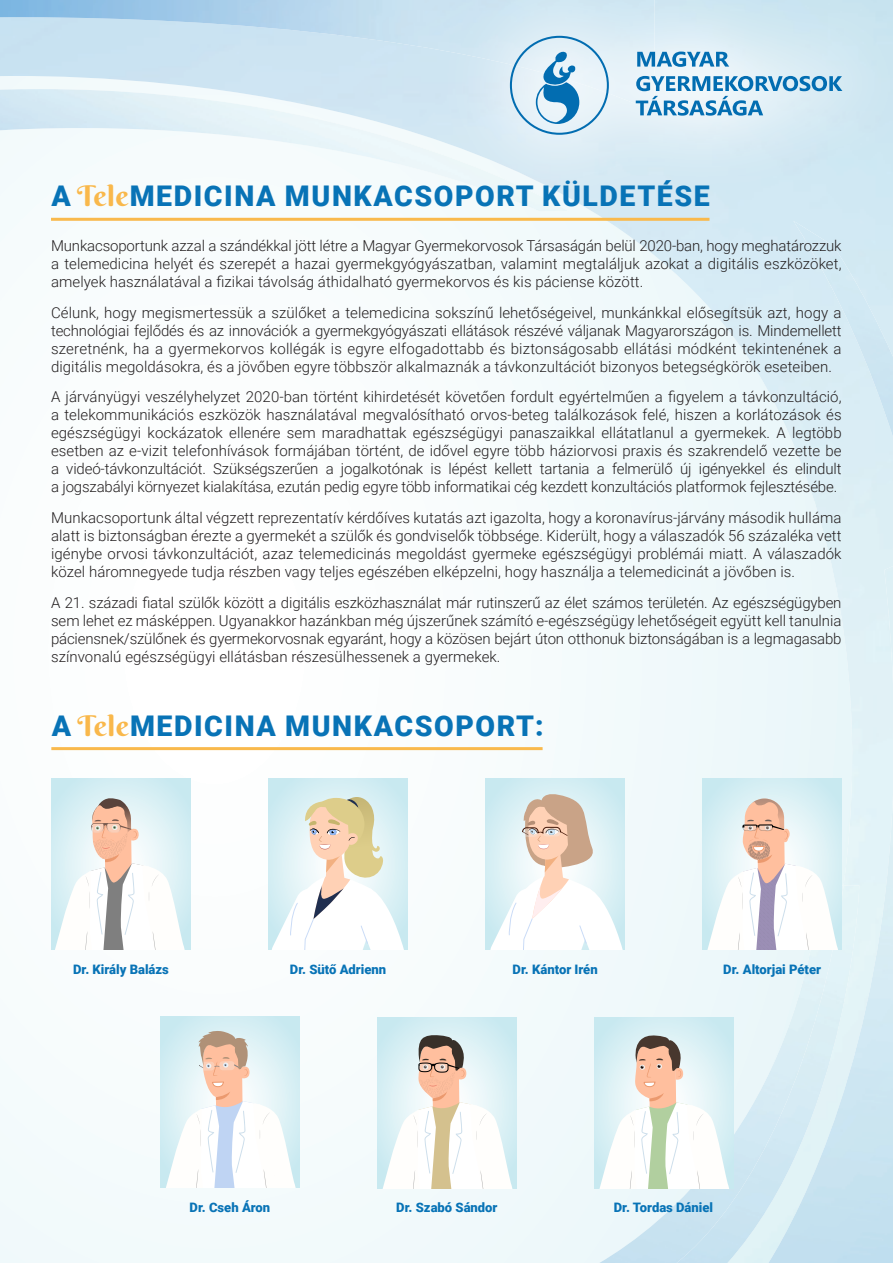
<style>
.page{position:relative;width:893px;height:1263px;background:#fff}
.page>*{position:absolute;margin:0;border:0;box-sizing:border-box;transform-origin:0 0}
.t1{font:900 28.5px "Roboto";letter-spacing:.055em;color:#0873b6}
.t2{font:300 15px/18px "Roboto";letter-spacing:.005em;color:#231f20;text-align:justify}
.t3{font:900 13.05px "Roboto";color:#0873b6}
.s1{font-family:"Berkshire Swash";font-weight:400;color:#f9b84b}
</style>
<div class="page">
<img style="left:599px;top:885px;width:77px;height:378px">
<img style="left:676px;top:885px;width:183px;height:378px">
<div style="left:793px;top:221px;width:100px;height:216px;background:#d6ebf4"></div>
<svg style="left:433px;top:0;width:460px;height:211px;background:#d7eaf4"></svg>
<svg style="left:510px;top:36px;width:99px;height:99px;background:#b8d7e9"></svg>
<svg style="left:637px;top:52px;width:92px;height:15px"></svg>
<svg style="left:636px;top:76px;width:206px;height:40px;background:#9bc6e0"></svg>
<div style="left:594px;top:1018px;width:139px;height:170px;background:#d1ecf2"></div>
<svg style="left:600px;top:1035px;width:129px;height:153px"></svg>
<hr style="left:51px;top:218px;width:658px;height:3px;background:#f9b94c">
<hr style="left:51px;top:747px;width:492px;height:3px;background:#f9b94c">
<div style="left:486px;top:779px;width:139px;height:170px;background:#d0ecf2"></div>
<svg style="left:491px;top:792px;width:131px;height:157px"></svg>
<div style="left:269px;top:779px;width:139px;height:170px;background:#d1ecf2"></div>
<svg style="left:272px;top:797px;width:132px;height:152px"></svg>
<div style="left:52px;top:779px;width:139px;height:170px;background:#d1edf3"></div>
<svg style="left:51px;top:797px;width:133px;height:152px"></svg>
<div style="left:160px;top:1017px;width:139px;height:170px;background:#d0ecf2"></div>
<svg style="left:166px;top:1030px;width:129px;height:157px"></svg>
<div style="left:703px;top:779px;width:139px;height:170px;background:#d1edf3"></div>
<div style="left:377px;top:1018px;width:139px;height:170px;background:#d1ecf2"></div>
<svg style="left:383px;top:1034px;width:129px;height:154px"></svg>
<svg style="left:708px;top:798px;width:130px;height:151px"></svg>
<p class="t1" style="left:52px;top:176px;width:660px">A <span class="s1">Tele</span>MEDICINA MUNKACSOPORT KÜLDETÉSE</p>
<p class="t2" style="left:51px;top:236px;width:792px">Munkacsoportunk azzal a szándékkal jött létre a Magyar Gyermekorvosok Társaságán belül 2020-ban, hogy meghatározzuk a telemedicina helyét és szerepét a hazai gyermekgyógyászatban, valamint megtaláljuk azokat a digitális eszközöket, amelyek használatával a fizikai távolság áthidalható gyermekorvos és kis páciense között.</p>
<p class="t2" style="left:51px;top:303px;width:792px">Célunk, hogy megismertessük a szülőket a telemedicina sokszínű lehetőségeivel, munkánkkal elősegítsük azt, hogy a technológiai fejlődés és az innovációk a gyermekgyógyászati ellátások részévé váljanak Magyarországon is. Mindemellett szeretnénk, ha a gyermekorvos kollégák is egyre elfogadottabb és biztonságosabb ellátási módként tekintenének a digitális megoldásokra, és a jövőben egyre többször alkalmaznák a távkonzultációt bizonyos betegségkörök eseteiben.</p>
<p class="t2" style="left:51px;top:387px;width:792px">A járványügyi veszélyhelyzet 2020-ban történt kihirdetését követően fordult egyértelműen a figyelem a távkonzultáció, a telekommunikációs eszközök használatával megvalósítható orvos-beteg találkozások felé, hiszen a korlátozások és egészségügyi kockázatok ellenére sem maradhattak egészségügyi panaszaikkal ellátatlanul a gyermekek. A legtöbb esetben az e-vizit telefonhívások formájában történt, de idővel egyre több háziorvosi praxis és szakrendelő vezette be a videó-távkonzultációt. Szükségszerűen a jogalkotónak is lépést kellett tartania a felmerülő új igényekkel és elindult a jogszabályi környezet kialakítása, ezután pedig egyre több informatikai cég kezdett konzultációs platformok fejlesztésébe.</p>
<p class="t2" style="left:51px;top:508px;width:792px">Munkacsoportunk által végzett reprezentatív kérdőíves kutatás azt igazolta, hogy a koronavírus-járvány második hulláma alatt is biztonságban érezte a gyermekét a szülők és gondviselők többsége. Kiderült, hogy a válaszadók 56 százaléka vett igénybe orvosi távkonzultációt, azaz telemedicinás megoldást gyermeke egészségügyi problémái miatt. A válaszadók közel háromnegyede tudja részben vagy teljes egészében elképzelni, hogy használja a telemedicinát a jövőben is.</p>
<p class="t2" style="left:51px;top:593px;width:792px">A 21. századi fiatal szülők között a digitális eszközhasználat már rutinszerű az élet számos területén. Az egészségügyben sem lehet ez másképpen. Ugyanakkor hazánkban még újszerűnek számító e-egészségügy lehetőségeit együtt kell tanulnia páciensnek/szülőnek és gyermekorvosnak egyaránt, hogy a közösen bejárt úton otthonuk biztonságában is a legmagasabb színvonalú egészségügyi ellátásban részesülhessenek a gyermekek.</p>
<p class="t1" style="left:52px;top:705px;width:493px">A <span class="s1">Tele</span>MEDICINA MUNKACSOPORT:</p>
<p class="t3" style="left:73px;top:960px;width:97px">Dr. Király Balázs</p>
<p class="t3" style="left:290px;top:960px;width:98px">Dr. Sütő Adrienn</p>
<p class="t3" style="left:513px;top:960px;width:87px">Dr. Kántor Irén</p>
<p class="t3" style="left:723px;top:960px;width:99px">Dr. Altorjai Péter</p>
<p class="t3" style="left:190px;top:1198px;width:82px">Dr. Cseh Áron</p>
<p class="t3" style="left:396px;top:1198px;width:103px">Dr. Szabó Sándor</p>
<p class="t3" style="left:614px;top:1198px;width:101px">Dr. Tordas Dániel</p>
</div>
